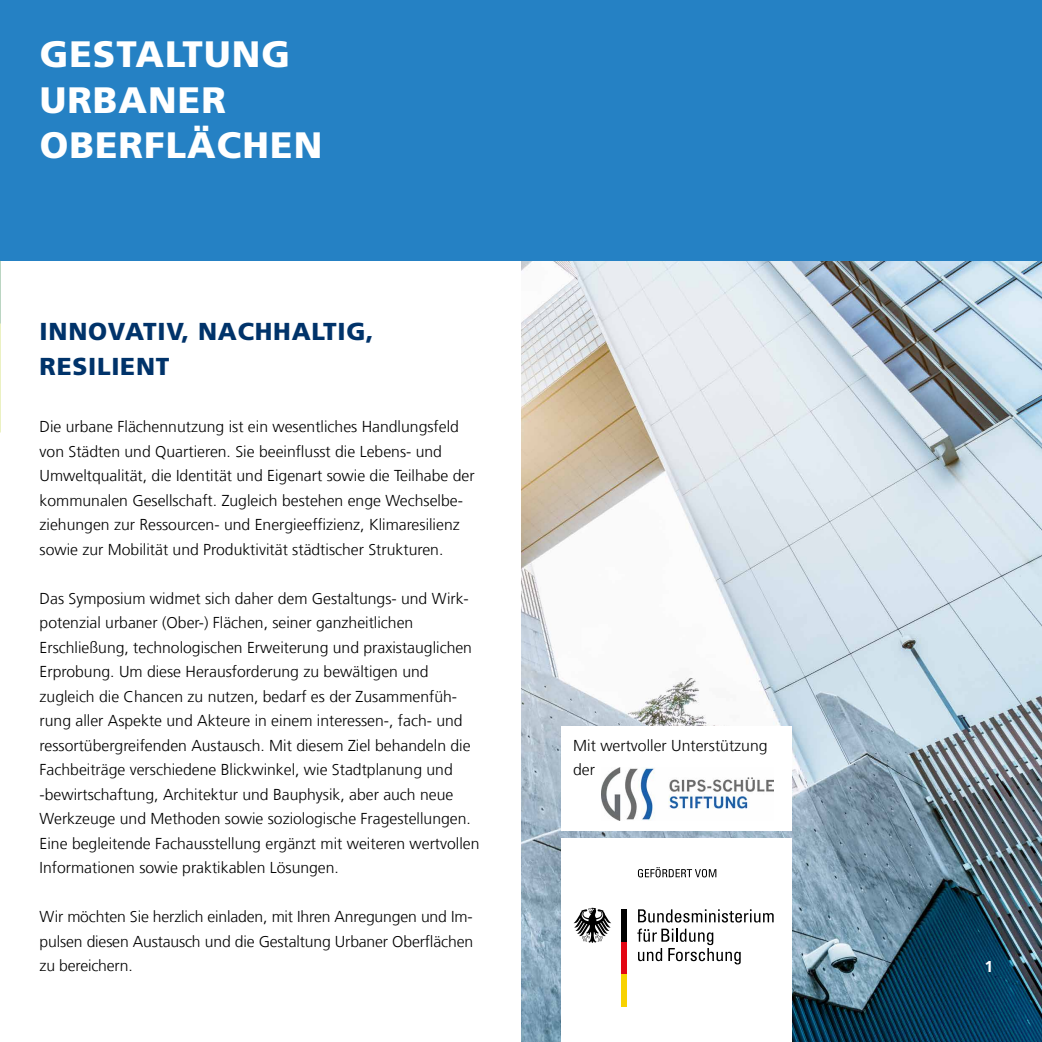
<style>
.page{position:relative;width:1042px;height:1042px;background:#fff}
.page>*{position:absolute;margin:0;border:0;box-sizing:border-box;transform-origin:0 0}
.t1{font:900 36.75px/45.5px "Frutiger LT Com";letter-spacing:.03em;color:#fff}
.t2{font:900 24.5px/35px "Frutiger LT Com";letter-spacing:.03em;color:#00336a}
.t3{font:300 15.75px/24.5px "Frutiger LT Com";color:#000}
.t4{font:700 15.75px "Frutiger LT Com";color:#fff}
</style>
<div class="page">
<img style="left:521px;top:260px;width:521px;height:782px">
<div style="left:521px;top:0;width:521px;height:260px;background:#2581c4"></div>
<div style="left:561px;top:838px;width:230px;height:204px;background:#fff"></div>
<svg style="left:637px;top:928px;width:103px;height:36px"></svg>
<svg style="left:638px;top:909px;width:135px;height:13px"></svg>
<div style="left:621px;top:974px;width:5px;height:32px;background:#f8d200"></div>
<div style="left:621px;top:941px;width:5px;height:33px;background:#e30613"></div>
<div style="left:621px;top:909px;width:5px;height:32px;background:#000"></div>
<svg style="left:573px;top:908px;width:38px;height:35px"></svg>
<svg style="left:638px;top:867px;width:78px;height:10px"></svg>
<div style="left:561px;top:726px;width:230px;height:104px;background:#fff"></div>
<img style="left:601px;top:768px;width:172px;height:52px">
<div style="left:0;top:0;width:521px;height:260px;background:#2581c4"></div>
<h1 class="t1" style="left:40px;top:32px;width:284px">GESTALTUNG<br>URBANER<br>OBERFLÄCHEN</h1>
<h2 class="t2" style="left:40px;top:314px;width:336px">INNOVATIV, NACHHALTIG,<br>RESILIENT</h2>
<p class="t3" style="left:40px;top:414px;width:436px">Die urbane Flächennutzung ist ein wesentliches Handlungsfeld von Städten und Quartieren. Sie beeinflusst die Lebens- und Umweltqualität, die Identität und Eigenart sowie die Teilhabe der kommunalen Gesellschaft. Zugleich bestehen enge Wechselbe&shy;ziehungen zur Ressourcen- und Energieeffizienz, Klimaresilienz sowie zur Mobilität und Produktivität städtischer Strukturen.</p>
<p class="t3" style="left:40px;top:586px;width:441px">Das Symposium widmet sich daher dem Gestaltungs- und Wirk - potenzial urbaner (Ober-) Flächen, seiner ganzheitlichen Erschließung, technologischen Erweiterung und praxistauglichen Erprobung. Um diese Herausforderung zu bewältigen und zugleich die Chancen zu nutzen, bedarf es der Zusammenfüh&shy;rung aller Aspekte und Akteure in einem interessen-, fach- und ressortübergreifenden Austausch. Mit diesem Ziel behandeln die Fachbeiträge verschiedene Blickwinkel, wie Stadtplanung und -bewirtschaftung, Architektur und Bauphysik, aber auch neue Werkzeuge und Methoden sowie soziologische Fragestellungen.<br>Eine begleitende Fachausstellung ergänzt mit weiteren wertvollen Informationen sowie praktikablen Lösungen.</p>
<p class="t3" style="left:40px;top:904px;width:435px;text-align:justify">Wir möchten Sie herzlich einladen, mit Ihren Anregungen und Im&shy;pulsen diesen Austausch und die Gestaltung Urbaner Oberflächen zu bereichern.</p>
<p class="t3" style="left:573px;top:733px;width:196px">Mit wertvoller Unterstützung der</p>
<p class="t4" style="left:984px;top:957px;width:10px">1</p>
</div>
